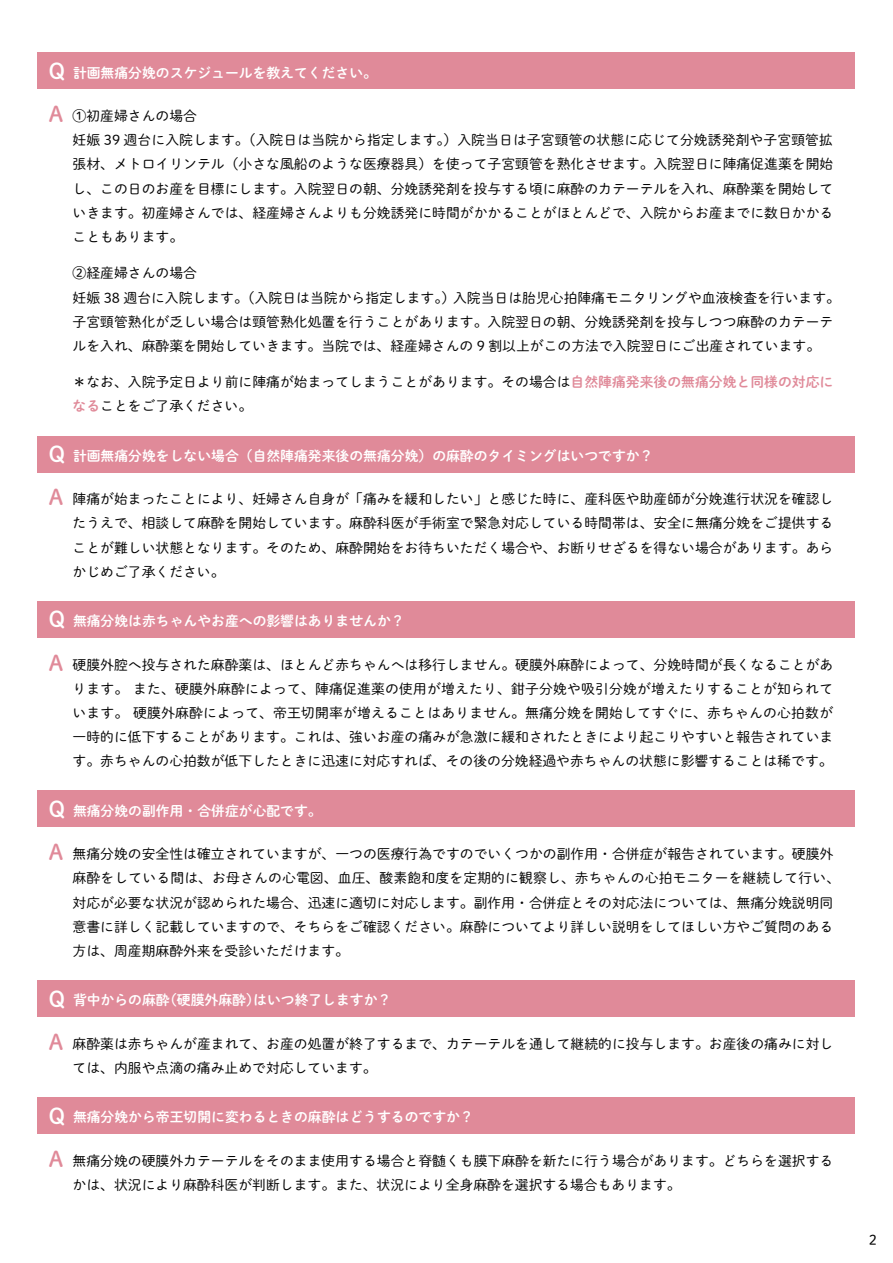
<style>
.page{position:relative;width:893px;height:1263px;background:#fff}
.page>*{position:absolute;margin:0;border:0;box-sizing:border-box;transform-origin:0 0}
.t1{font:21.3px "P Shuei M Go Std N B";color:#fff}
.t2{font:21.3px "P Shuei M Go Std N B";color:#e08a99}
.t3{font:13.8px/24.2px "P Shuei M Go Std N L";color:#030303}
.t4{font:13.8px "P Shuei M Go Std N B";color:#fff}
.s1{font-family:"P Shuei M Go Std N B";color:#e08a99}
</style>
<div class="page">
<div style="left:38px;top:436px;width:817px;height:36px;background:#e08a99"></div>
<div style="left:38px;top:601px;width:817px;height:37px;background:#e08a99"></div>
<div style="left:38px;top:790px;width:817px;height:37px;background:#e08a99"></div>
<div style="left:38px;top:980px;width:817px;height:37px;background:#e08a99"></div>
<div style="left:38px;top:1097px;width:817px;height:37px;background:#e08a99"></div>
<div style="left:38px;top:52px;width:817px;height:37px;background:#e08a99"></div>
<h1 class="t1" style="left:49px;top:55px;width:18px">Q</h1>
<h1 class="t2" style="left:49px;top:98px;width:16px">A</h1>
<p class="t4" style="left:73px;top:62px;width:306px">計画無痛分娩のスケジュールを教えてください。</p>
<p class="t3" style="left:73px;top:103px;width:762px">①初産婦さんの場合<br>妊娠 39 週台に入院します。（入院日は当院から指定します。）入院当日は子宮頸管の状態に応じて分娩誘発剤や子宮頸管拡張材、メトロイリンテル（小さな風船のような医療器具）を使って子宮頸管を熟化させます。入院翌日に陣痛促進薬を開始し、この日のお産を目標にします。入院翌日の朝、分娩誘発剤を投与する頃に麻酔のカテーテルを入れ、麻酔薬を開始していきます。初産婦さんでは、経産婦さんよりも分娩誘発に時間がかかることがほとんどで、入院からお産までに数日かかることもあります。</p>
<p class="t3" style="left:73px;top:261px;width:126px">②経産婦さんの場合</p>
<p class="t3" style="left:453px;top:285px;width:388px">入院当日は胎児心拍陣痛モニタリングや血液検査を行います。</p>
<p class="t3" style="left:73px;top:285px;width:762px">妊娠 38 週台に入院します。（入院日は当院から指定します。）<br>子宮頸管熟化が乏しい場合は頸管熟化処置を行うことがあります。入院翌日の朝、分娩誘発剤を投与しつつ麻酔のカテーテルを入れ、麻酔薬を開始していきます。当院では、経産婦さんの 9 割以上がこの方法で入院翌日にご出産されています。</p>
<p class="t3" style="left:73px;top:369px;width:762px">＊なお、入院予定日より前に陣痛が始まってしまうことがあります。その場合は<span class="s1">自然陣痛発来後の無痛分娩と同様の対応になる</span>ことをご了承ください。</p>
<h1 class="t1" style="left:49px;top:438px;width:18px">Q</h1>
<h1 class="t2" style="left:49px;top:481px;width:16px">A</h1>
<p class="t4" style="left:73px;top:445px;width:582px">計画無痛分娩をしない場合（自然陣痛発来後の無痛分娩）の麻酔のタイミングはいつですか?</p>
<p class="t3" style="left:73px;top:486px;width:762px;text-align:justify">陣痛が始まったことにより、妊婦さん自身が「痛みを緩和したい」と感じた時に、産科医や助産師が分娩進行状況を確認したうえで、相談して麻酔を開始しています。麻酔科医が手術室で緊急対応している時間帯は、安全に無痛分娩をご提供することが難しい状態となります。そのため、麻酔開始をお待ちいただく場合や、お断りせざるを得ない場合があります。あらかじめご了承ください。</p>
<h1 class="t1" style="left:49px;top:604px;width:18px">Q</h1>
<h1 class="t2" style="left:49px;top:647px;width:16px">A</h1>
<p class="t4" style="left:73px;top:611px;width:333px">無痛分娩は赤ちゃんやお産への影響はありませんか?</p>
<p class="t3" style="left:73px;top:652px;width:762px;text-align:justify">硬膜外腔へ投与された麻酔薬は、ほとんど赤ちゃんへは移行しません。硬膜外麻酔によって、分娩時間が長くなることがあります。また、硬膜外麻酔によって、陣痛促進薬の使用が増えたり、鉗子分娩や吸引分娩が増えたりすることが知られています。硬膜外麻酔によって、帝王切開率が増えることはありません。無痛分娩を開始してすぐに、赤ちゃんの心拍数が一時的に低下することがあります。これは、強いお産の痛みが急激に緩和されたときにより起こりやすいと報告されています。赤ちゃんの心拍数が低下したときに迅速に対応すれば、その後の分娩経過や赤ちゃんの状態に影響することは稀です。</p>
<h1 class="t1" style="left:49px;top:793px;width:18px">Q</h1>
<h1 class="t2" style="left:49px;top:836px;width:16px">A</h1>
<p class="t4" style="left:73px;top:800px;width:250px">無痛分娩の副作用・合併症が心配です。</p>
<p class="t3" style="left:73px;top:841px;width:769px">無痛分娩の安全性は確立されていますが、一つの医療行為ですのでいくつかの副作用・合併症が報告されています。硬膜外麻酔をしている間は、お母さんの心電図、血圧、酸素飽和度を定期的に観察し、赤ちゃんの心拍モニターを継続して行い、対応が必要な状況が認められた場合、迅速に適切に対応します。副作用・合併症とその対応法については、無痛分娩説明同意書に詳しく記載していますので、そちらをご確認ください。麻酔についてより詳しい説明をしてほしい方やご質問のある方は、周産期麻酔外来を受診いただけます。</p>
<h1 class="t1" style="left:49px;top:983px;width:18px">Q</h1>
<h1 class="t2" style="left:49px;top:1026px;width:16px">A</h1>
<p class="t4" style="left:163px;top:990px;width:98px">（硬膜外麻酔）</p>
<p class="t4" style="left:73px;top:990px;width:98px">背中からの麻酔</p>
<p class="t3" style="left:73px;top:1031px;width:762px">麻酔薬は赤ちゃんが産まれて、お産の処置が終了するまで、カテーテルを通して継続的に投与します。お産後の痛みに対しては、内服や点滴の痛み止めで対応しています。</p>
<p class="t4" style="left:253px;top:990px;width:140px">はいつ終了しますか?</p>
<h1 class="t1" style="left:49px;top:1100px;width:18px">Q</h1>
<h1 class="t2" style="left:49px;top:1143px;width:16px">A</h1>
<p class="t4" style="left:73px;top:1107px;width:402px">無痛分娩から帝王切開に変わるときの麻酔はどうするのですか?</p>
<p class="t3" style="left:73px;top:1148px;width:762px">無痛分娩の硬膜外カテーテルをそのまま使用する場合と脊髄くも膜下麻酔を新たに行う場合があります。どちらを選択するかは、状況により麻酔科医が判断します。また、状況により全身麻酔を選択する場合もあります。</p>
<p class="t3" style="left:869px;top:1227px;width:10px">2</p>
</div>
